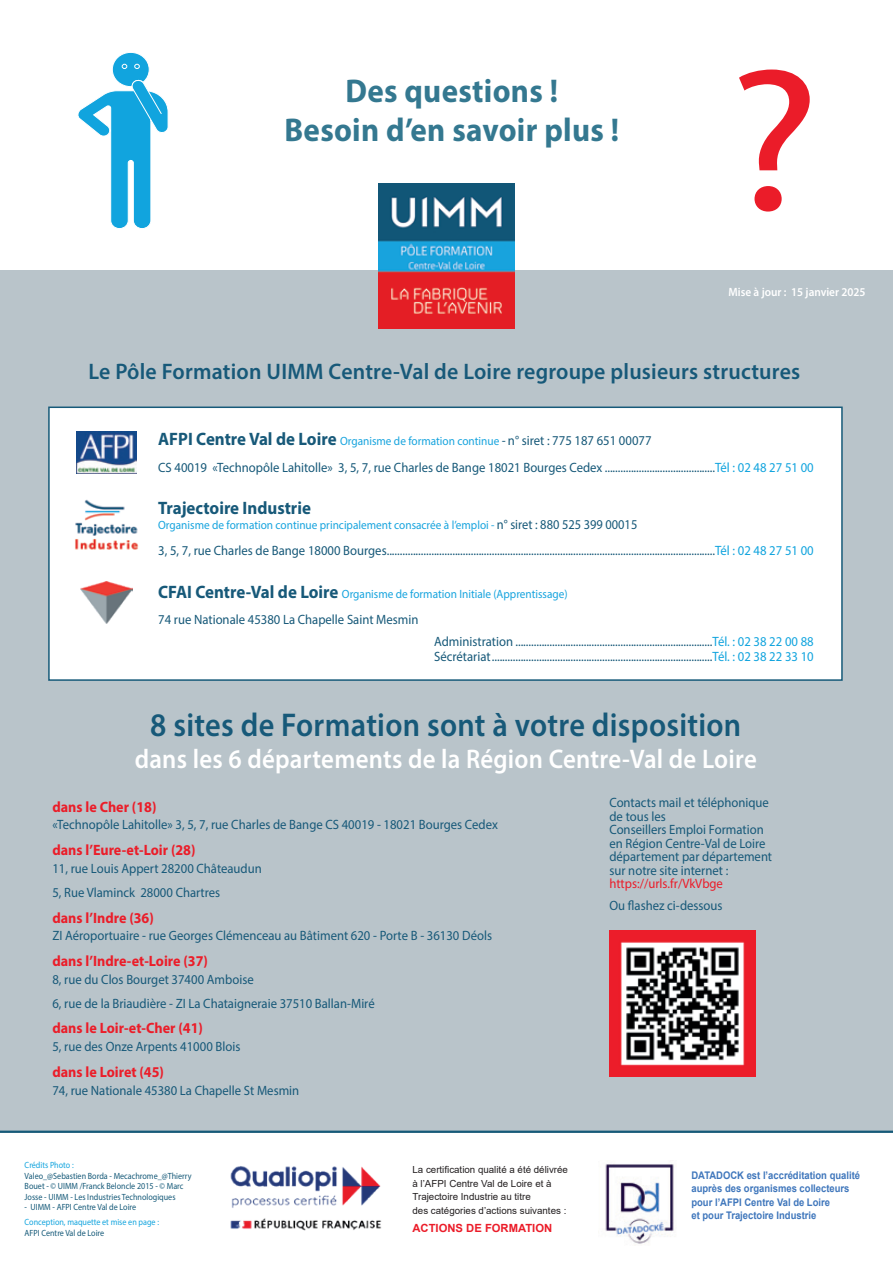
<style>
.page{position:relative;width:893px;height:1263px;background:#fff}
.page>*{position:absolute;margin:0;border:0;box-sizing:border-box;transform-origin:0 0}
.t1{font:600 33px "Myriad Pro";letter-spacing:.01em;color:#175979;scale:.92 1}
.t2{font:700 33px/39px "Myriad Pro";letter-spacing:.01em;color:#347890;text-align:center;scale:.94 1}
.t3{font:600 27px "Myriad Pro";letter-spacing:.01em;color:#fff;scale:.92 1}
.t4{font:600 22.5px "Myriad Pro";letter-spacing:.01em;color:#175979}
.t5{font:700 18px "Myriad Pro";color:#175979;scale:.94 1}
.t6{font:700 15px "Myriad Pro";color:#eb1d29;scale:.94 1}
.t7{font:13.5px/13.5px "Myriad Pro";color:#175979;scale:.94 1}
.t8{font:13.5px "Myriad Pro";color:#eb1c29;scale:.94 1}
.t9{font:12px "Myriad Pro";color:#17a4de;scale:.94 1}
.t10{font:600 12px "Myriad Pro";color:#fff;scale:.94 1}
.t11{font:700 11.25px "Arial";color:#eb1c29}
.t12{font:700 10.5px/13.5px "Arial";color:#4077bc;scale:.9 1}
.t13{font:9.75px/13.5px "Arial";color:#231f20}
.t14{font:9px/10.5px "Myriad Pro";color:#165a79;scale:.9 1}
.t15{font:9px "Myriad Pro";color:#11a4de;scale:.9 1}
.s1{font-weight:700;font-size:18px;color:#175979}
.s2{font-style:italic;font-size:13.5px;color:#175979}
.s3{font-size:13.5px;color:#175979}
.s4{color:#11a4de}
</style>
<div class="page">
<div style="left:0;top:270px;width:893px;height:863px;background:#b9c4ca"></div>
<div style="left:112px;top:52px;width:37px;height:35px;background:#11a4de;border-radius:50%"></div>
<div style="left:112px;top:52px;width:38px;height:35px;border:1px solid #fff;border-radius:50%"></div>
<svg style="left:122px;top:64px;width:5px;height:5px"></svg>
<svg style="left:134px;top:64px;width:6px;height:5px"></svg>
<svg style="left:78px;top:80px;width:90px;height:149px"></svg>
<svg style="left:739px;top:70px;width:71px;height:142px"></svg>
<div style="left:48px;top:406px;width:795px;height:275px;background:#fff;border:2px solid #165a79"></div>
<img style="left:77px;top:431px;width:59px;height:42px">
<img style="left:81px;top:582px;width:51px;height:42px">
<img style="left:75px;top:499px;width:64px;height:51px">
<img style="left:379px;top:184px;width:135px;height:144px">
<img style="left:230px;top:1166px;width:152px;height:65px">
<img style="left:605px;top:1164px;width:69px;height:80px">
<hr style="left:0;top:1130px;width:893px;height:3px;background:#165a79">
<img style="left:609px;top:930px;width:146px;height:146px">
<h1 class="t2" style="left:284px;top:70px;width:358px">Des questions !<br>Besoin d’en savoir plus !</h1>
<p class="t10" style="left:728px;top:284px;width:147px">Mise à jour : 15 janvier 2025</p>
<h3 class="t4" style="left:88px;top:357px;width:713px">Le Pôle Formation UIMM Centre-Val de Loire regroupe plusieurs structures</h3>
<p class="t9" style="left:158px;top:434px;width:526px"><span class="s1">AFPI Centre Val de Loire</span> Organisme de formation continue <span class="s2">-</span> <span class="s3">n° siret : 775 187 651 00077</span></p>
<p class="t7" style="left:158px;top:460px;width:699px">CS 40019 «Technopôle Lahitolle» 3, 5, 7, rue Charles de Bange 18021 Bourges Cedex ..........................................<span class="s4">Tél : 02 48 27 51 00</span></p>
<h3 class="t5" style="left:158px;top:496px;width:164px">Trajectoire Industrie</h3>
<p class="t9" style="left:158px;top:518px;width:511px">Organisme de formation continue principalement consacrée à l’emploi - <span class="s3">n° siret : 880 525 399 00015</span></p>
<p class="t7" style="left:158px;top:544px;width:699px">3, 5, 7, rue Charles de Bange 18000 Bourges.............................................................................................................................<span class="s4">Tél : 02 48 27 51 00</span></p>
<p class="t9" style="left:158px;top:587px;width:437px"><span class="s1">CFAI Centre-Val de Loire</span> Organisme de formation Initiale (Apprentissage)</p>
<p class="t7" style="left:158px;top:613px;width:278px">74 rue Nationale 45380 La Chapelle Saint Mesmin</p>
<p class="t7" style="left:434px;top:633px;width:405px;line-height:15px">Administration ...........................................................................<span class="s4">Tél. : 02 38 22 00 88<br></span>Sécrétariat....................................................................................<span class="s4">Tél. : 02 38 22 33 10</span></p>
<h1 class="t1" style="left:150px;top:704px;width:644px">8 sites de Formation sont à votre disposition</h1>
<h2 class="t3" style="left:135px;top:741px;width:678px">dans les 6 départements de la Région Centre-Val de Loire</h2>
<p class="t6" style="left:52px;top:797px;width:112px">dans le Cher (18)</p>
<p class="t7" style="left:52px;top:818px;width:475px">«Technopôle Lahitolle» 3, 5, 7, rue Charles de Bange CS 40019 - 18021 Bourges Cedex</p>
<p class="t6" style="left:52px;top:840px;width:154px">dans l’Eure-et-Loir (28)</p>
<p class="t7" style="left:52px;top:856px;width:224px;line-height:24.2px">11, rue Louis Appert 28200 Châteaudun<br>5, Rue Vlaminck 28000 Chartres</p>
<p class="t6" style="left:52px;top:908px;width:109px">dans l’Indre (36)</p>
<p class="t7" style="left:52px;top:929px;width:469px">ZI Aéroportuaire - rue Georges Clémenceau au Bâtiment 620 - Porte B - 36130 Déols</p>
<p class="t6" style="left:52px;top:951px;width:167px">dans l’Indre-et-Loire (37)</p>
<p class="t7" style="left:52px;top:967px;width:344px;line-height:24.2px">8, rue du Clos Bourget 37400 Amboise<br>6, rue de la Briaudière - ZI La Chataigneraie 37510 Ballan-Miré</p>
<p class="t6" style="left:52px;top:1018px;width:162px">dans le Loir-et-Cher (41)</p>
<p class="t7" style="left:52px;top:1040px;width:201px">5, rue des Onze Arpents 41000 Blois</p>
<p class="t6" style="left:52px;top:1062px;width:120px">dans le Loiret (45)</p>
<p class="t7" style="left:52px;top:1083px;width:264px">74, rue Nationale 45380 La Chapelle St Mesmin</p>
<p class="t15" style="left:25px;top:1160px;width:56px">Crédits Photo :</p>
<p class="t14" style="left:25px;top:1170px;width:187px">Valeo_@Sebastien Borda - Mecachrome_@Thierry<br>Bouet - © UIMM /Franck Beloncle 2015 - © Marc<br>Josse - UIMM - Les Industries Technologiques</p>
<p class="t14" style="left:25px;top:1202px;width:125px">- UIMM - AFPI Centre Val de Loire</p>
<p class="t15" style="left:25px;top:1216px;width:151px">Conception, maquette et mise en page :</p>
<p class="t14" style="left:25px;top:1227px;width:90px">AFPI Centre Val de Loire</p>
<p class="t13" style="left:412px;top:1163px;width:157px">La certification qualité a été délivrée à l’AFPI Centre Val de Loire et à Trajectoire Industrie au titre<br>des catégories d’actions suivantes :</p>
<p class="t11" style="left:412px;top:1220px;width:141px">ACTIONS DE FORMATION</p>
<p class="t7" style="left:609px;top:796px;width:175px">Contacts mail et téléphonique de tous les<br>Conseillers Emploi Formation en Région Centre-Val de Loire département par département sur notre site internet :</p>
<p class="t8" style="left:609px;top:876px;width:122px">https://urls.fr/VkVbge</p>
<p class="t7" style="left:609px;top:899px;width:122px">Ou flashez ci-dessous</p>
<p class="t12" style="left:691px;top:1168px;width:189px">DATADOCK est l’accréditation qualité auprès des organismes collecteurs pour l’AFPI Centre Val de Loire<br>et pour Trajectoire Industrie</p>
</div>
